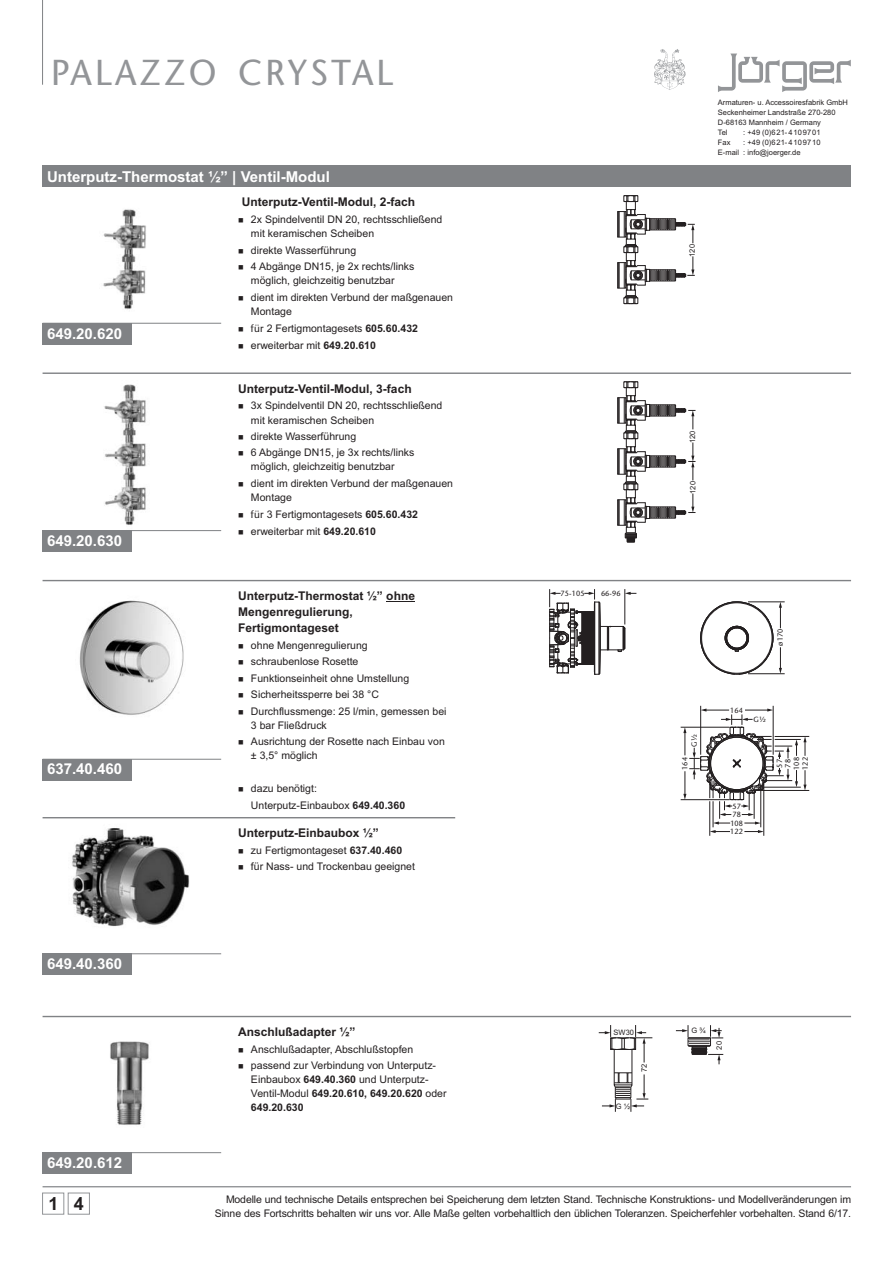
<style>
.page{position:relative;width:893px;height:1262px;background:#fff}
.page>*{position:absolute;margin:0;border:0;box-sizing:border-box;transform-origin:0 0}
.t1{font:36px "Stone Sans";letter-spacing:.07em;color:#939598}
.t2{font:700 18px "Arial";color:#231f20}
.t3{font:700 15px "Arial";color:#fff}
.t4{font:700 12px/16px "Arial";color:#231f20}
.t5{font:10.5px/16.4px "Arial";color:#231f20}
.t6{font:700 10.5px/14.1px "Arial";color:#231f20}
.t7{font:7.5px/10.1px "Arial";color:#231f20}
.t8{font:7.5px "Stone Sans";color:#231f20}
.s1{font-weight:700}
.s2{font-family:"Stone Sans"}
.s3{font-weight:400}
</style>
<div class="page">
<img style="left:103px;top:209px;width:43px;height:101px">
<img style="left:104px;top:384px;width:42px;height:141px">
<img style="left:72px;top:828px;width:118px;height:99px">
<img style="left:110px;top:1041px;width:39px;height:84px">
<img style="left:79px;top:600px;width:105px;height:115px">
<hr style="left:43px;top:580px;width:808px;height:1px;background:#808285">
<hr style="left:43px;top:817px;width:412px;height:1px;background:#808285">
<hr style="left:43px;top:759px;width:178px;height:1px;background:#808285">
<div style="left:43px;top:759px;width:89px;height:21px;background:#808285"></div>
<hr style="left:43px;top:953px;width:178px;height:1px;background:#808285">
<div style="left:43px;top:953px;width:89px;height:22px;background:#808285"></div>
<hr style="left:43px;top:1186px;width:808px;height:1px;background:#939598">
<hr style="left:43px;top:323px;width:178px;height:1px;background:#808285">
<hr style="left:43px;top:372px;width:808px;height:2px;background:#808285">
<hr style="left:43px;top:530px;width:178px;height:1px;background:#808285">
<div style="left:43px;top:323px;width:89px;height:21px;background:#808285"></div>
<div style="left:43px;top:530px;width:89px;height:22px;background:#808285"></div>
<hr style="left:42px;top:0;width:1px;height:85px;background:#808285">
<hr style="left:43px;top:1015px;width:808px;height:2px;background:#808285">
<hr style="left:43px;top:1152px;width:178px;height:1px;background:#808285">
<div style="left:43px;top:1152px;width:89px;height:21px;background:#808285"></div>
<div style="left:43px;top:166px;width:808px;height:21px;background:#808285"></div>
<div style="left:617px;top:211px;width:9px;height:26px;border:1px solid #231f20"></div>
<div style="left:617px;top:262px;width:9px;height:26px;border:1px solid #231f20"></div>
<div style="left:617px;top:397px;width:9px;height:26px;border:1px solid #231f20"></div>
<div style="left:617px;top:448px;width:9px;height:26px;border:1px solid #231f20"></div>
<div style="left:617px;top:499px;width:9px;height:26px;border:1px solid #231f20"></div>
<svg style="left:676px;top:1025px;width:47px;height:39px"></svg>
<hr style="left:772px;top:706px;width:1px;height:48px;background:#231f20">
<hr style="left:680px;top:727px;width:49px;height:1px;background:#231f20">
<hr style="left:700px;top:706px;width:1px;height:48px;background:#231f20">
<hr style="left:680px;top:799px;width:49px;height:1px;background:#231f20">
<hr style="left:749px;top:790px;width:60px;height:1px;background:#231f20">
<hr style="left:709px;top:801px;width:1px;height:34px;background:#231f20">
<hr style="left:774px;top:736px;width:35px;height:1px;background:#231f20">
<hr style="left:763px;top:776px;width:1px;height:59px;background:#231f20">
<svg style="left:683px;top:708px;width:123px;height:125px"></svg>
<svg style="left:549px;top:589px;width:87px;height:86px"></svg>
<hr style="left:748px;top:673px;width:36px;height:1px;background:#231f20">
<svg style="left:700px;top:601px;width:82px;height:74px"></svg>
<hr style="left:748px;top:601px;width:36px;height:1px;background:#231f20">
<svg style="left:618px;top:381px;width:77px;height:161px"></svg>
<svg style="left:618px;top:195px;width:76px;height:109px"></svg>
<svg style="left:598px;top:1025px;width:54px;height:86px"></svg>
<svg style="left:386px;top:601px;width:29px;height:1px"></svg>
<img style="left:654px;top:49px;width:32px;height:41px">
<svg style="left:718px;top:54px;width:132px;height:38px"></svg>
<div style="left:42px;top:1192px;width:22px;height:22px;border:1px solid #939598"></div>
<div style="left:68px;top:1192px;width:22px;height:22px;border:1px solid #939598"></div>
<h1 class="t1" style="left:51px;top:58px;width:344px">PALAZZO CRYSTAL</h1>
<h3 class="t3" style="left:47px;top:171px;width:284px">Unterputz-Thermostat ½” | Ventil-Modul</h3>
<h3 class="t3" style="left:47px;top:328px;width:77px">649.20.620</h3>
<h3 class="t3" style="left:47px;top:535px;width:77px">649.20.630</h3>
<h3 class="t3" style="left:47px;top:763px;width:77px">637.40.460</h3>
<h3 class="t3" style="left:47px;top:958px;width:77px">649.40.360</h3>
<h3 class="t3" style="left:47px;top:1156px;width:77px">649.20.612</h3>
<p class="t4" style="left:242px;top:195px;width:175px">Unterputz-Ventil-Modul, 2-fach</p>
<p class="t5" style="left:251px;top:214px;width:193px;line-height:14.1px">2x Spindelventil DN 20, rechtsschließend mit keramischen Scheiben</p>
<p class="t5" style="left:251px;top:243px;width:165px">direkte Wasserführung<br>4 Abgänge DN15, je 2x rechts/links</p>
<p class="t5" style="left:251px;top:273px;width:203px">möglich, gleichzeitig benutzbar<br>dient im direkten Verbund der maßgenauen</p>
<p class="t5" style="left:251px;top:304px;width:42px">Montage</p>
<p class="t5" style="left:251px;top:338px;width:126px">erweiterbar mit <span class="s1">649.20.610</span></p>
<p class="t5" style="left:251px;top:321px;width:168px"><span class="s2">für</span> 2 Fertigmontagesets <span class="s1">605.60.432</span></p>
<p class="t4" style="left:238px;top:381px;width:175px">Unterputz-Ventil-Modul, 3-fach</p>
<p class="t5" style="left:251px;top:400px;width:193px;line-height:14.1px">3x Spindelventil DN 20, rechtsschließend mit keramischen Scheiben</p>
<p class="t5" style="left:251px;top:429px;width:165px">direkte Wasserführung<br>6 Abgänge DN15, je 3x rechts/links</p>
<p class="t5" style="left:251px;top:459px;width:203px">möglich, gleichzeitig benutzbar<br>dient im direkten Verbund der maßgenauen</p>
<p class="t5" style="left:251px;top:490px;width:42px">Montage</p>
<p class="t5" style="left:251px;top:524px;width:126px">erweiterbar mit <span class="s1">649.20.610</span></p>
<p class="t5" style="left:251px;top:507px;width:168px"><span class="s2">für</span> 3 Fertigmontagesets <span class="s1">605.60.432</span></p>
<p class="t4" style="left:238px;top:589px;width:178px">Unterputz-Thermostat ½” ohne<br>Mengenregulierung,<br>Fertigmontageset</p>
<p class="t5" style="left:251px;top:638px;width:197px">ohne Mengenregulierung<br>schraubenlose Rosette<br>Funktionseinheit ohne Umstellung<br>Sicherheitssperre bei 38 °C<br>Durchflussmenge: 25 l/min, gemessen bei</p>
<p class="t5" style="left:251px;top:718px;width:195px">3 bar Fließdruck<br>Ausrichtung der Rosette nach Einbau von</p>
<p class="t5" style="left:251px;top:748px;width:68px">± 3,5° möglich</p>
<p class="t5" style="left:251px;top:781px;width:156px">dazu benötigt:<br>Unterputz-Einbaubox <span class="s1">649.40.360</span></p>
<p class="t4" style="left:238px;top:826px;width:142px">Unterputz-Einbaubox ½”</p>
<p class="t5" style="left:251px;top:843px;width:165px">zu Fertigmontageset <span class="s1">637.40.460 </span>für Nass- und Trockenbau geeignet</p>
<p class="t4" style="left:238px;top:1024px;width:119px">Anschlußadapter ½”</p>
<p class="t5" style="left:251px;top:1042px;width:187px">Anschlußadapter, Abschlußstopfen passend zur Verbindung von Unterputz-</p>
<p class="t6" style="left:251px;top:1073px;width:197px"><span class="s3">Einbaubox</span> 649.40.360 <span class="s3">und Unterputz-<br>Ventil-Modul</span> 649.20.610, 649.20.620 <span class="s3">oder<br></span>649.20.630</p>
<p class="t7" style="left:718px;top:98px;width:132px">Armaturen- u. Accessoiresfabrik GmbH<br>Seckenheimer Landstraße 270-280<br>D-68163 Mannheim / Germany<br>Tel</p>
<p class="t7" style="left:743px;top:128px;width:79px">: +49 (0)621-4109701</p>
<p class="t7" style="left:718px;top:138px;width:104px;text-indent:25px">: +49 (0)621-4109710<br>E-mail : info@joerger.de</p>
<p class="t7" style="left:718px;top:138px;width:14px">Fax</p>
<p class="t7" style="left:688px;top:257px;width:14px;rotate:-90deg">120</p>
<p class="t8" style="left:560px;top:590px;width:26px">75-105</p>
<p class="t8" style="left:601px;top:590px;width:21px">66-96</p>
<p class="t7" style="left:688px;top:443px;width:14px;rotate:-90deg">120</p>
<p class="t7" style="left:688px;top:494px;width:14px;rotate:-90deg">120</p>
<p class="t8" style="left:691px;top:747px;width:14px;rotate:-90deg">G½</p>
<p class="t8" style="left:682px;top:770px;width:14px;rotate:-90deg">164</p>
<p class="t8" style="left:777px;top:646px;width:19px;rotate:-90deg">ø170</p>
<p class="t8" style="left:730px;top:707px;width:14px">164</p>
<p class="t8" style="left:753px;top:716px;width:14px">G½</p>
<p class="t8" style="left:732px;top:803px;width:10px">57</p>
<p class="t8" style="left:732px;top:811px;width:10px">78</p>
<p class="t8" style="left:730px;top:820px;width:14px">108</p>
<p class="t8" style="left:730px;top:828px;width:14px">122</p>
<p class="t8" style="left:793px;top:770px;width:14px;rotate:-90deg">108</p>
<p class="t8" style="left:802px;top:770px;width:14px;rotate:-90deg">122</p>
<p class="t8" style="left:776px;top:767px;width:10px;rotate:-90deg">57</p>
<p class="t8" style="left:785px;top:767px;width:10px;rotate:-90deg">78</p>
<p class="t7" style="left:613px;top:1028px;width:22px">SW30</p>
<p class="t7" style="left:639px;top:1072px;width:10px;rotate:-90deg">72</p>
<p class="t7" style="left:615px;top:1101px;width:16px">G ½</p>
<p class="t7" style="left:691px;top:1026px;width:16px">G ¾</p>
<p class="t7" style="left:714px;top:1049px;width:10px;rotate:-90deg">20</p>
<h2 class="t2" style="left:49px;top:1197px;width:37px">1 4</h2>
<p class="t5" style="left:215px;top:1192px;width:637px;line-height:14.1px;text-align:right">Modelle und technische Details entsprechen bei Speicherung dem letzten Stand. Technische Konstruktions- und Modellveränderungen im<br>Sinne des Fortschritts behalten wir uns vor. Alle Maße gelten vorbehaltlich den üblichen Toleranzen. Speicherfehler vorbehalten. Stand 6/17.</p>
</div>
